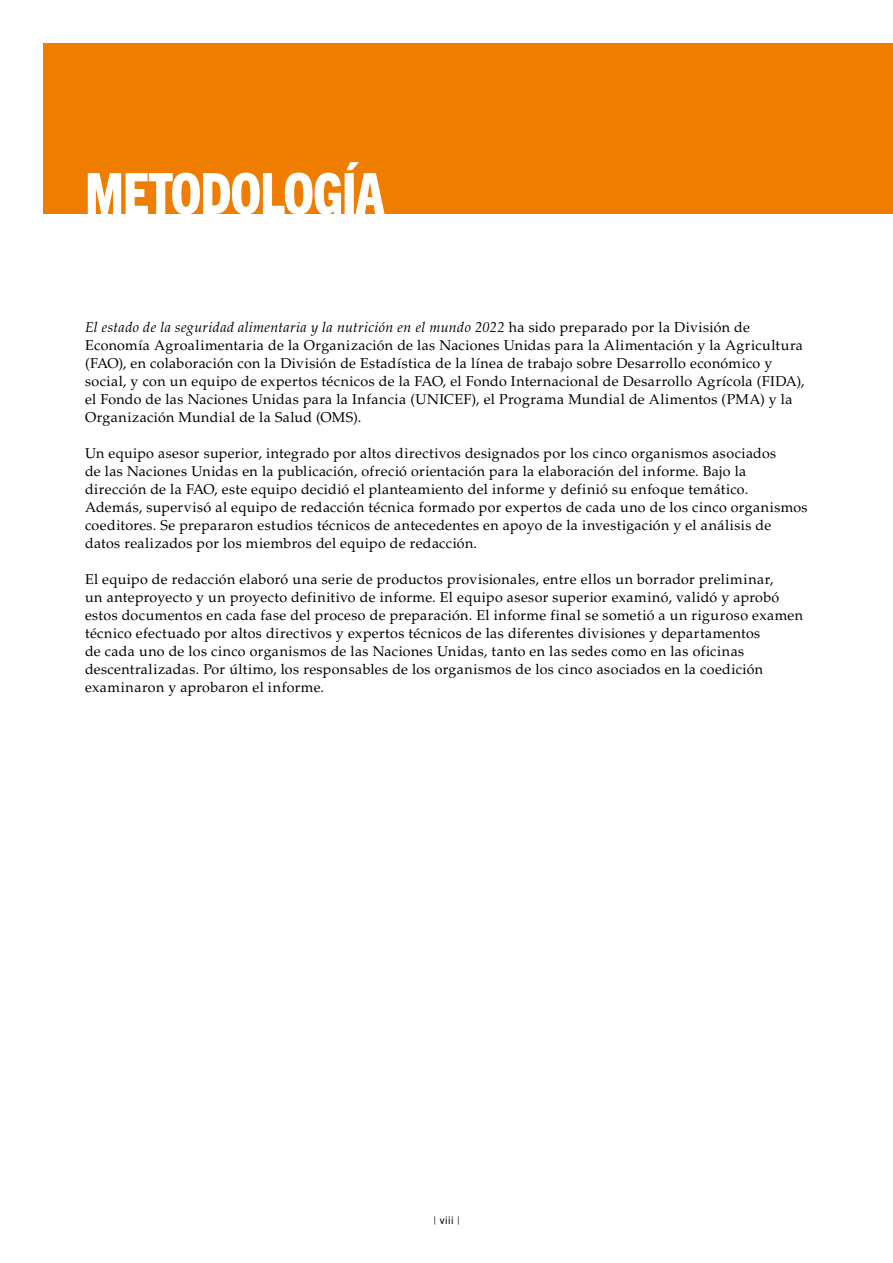
<style>
.page{position:relative;width:893px;height:1263px;background:#fff}
.page>*{position:absolute;margin:0;border:0;box-sizing:border-box;transform-origin:0 0}
.t1{font:800 condensed 57px "Trade Gothic Next LT Pro";letter-spacing:-.02em;color:#fff;scale:.96 1}
.t2{font:14.25px/18px "Palatino LT Std";letter-spacing:.02em;color:#000}
.t3{font:10.5px "Trade Gothic Next LT Pro";color:#000}
.s1{font-style:italic}
</style>
<div class="page">
<div style="left:43px;top:44px;width:850px;height:170px;background:#ef7d00"></div>
<h1 class="t1" style="left:85px;top:154px;width:314px">METODOLOGÍA</h1>
<p class="t2" style="left:85px;top:318px;width:721px"><span class="s1">El estado de la seguridad alimentaria y la nutrición en el mundo 2022</span> ha sido preparado por la División de Economía Agroalimentaria de la Organización de las Naciones Unidas para la Alimentación y la Agricultura (FAO), en colaboración con la División de Estadística de la línea de trabajo sobre Desarrollo económico y social, y con un equipo de expertos técnicos de la FAO, el Fondo Internacional de Desarrollo Agrícola (FIDA), el Fondo de las Naciones Unidas para la Infancia (UNICEF), el Programa Mundial de Alimentos (PMA) y la Organización Mundial de la Salud (OMS).</p>
<p class="t2" style="left:85px;top:444px;width:724px">Un equipo asesor superior, integrado por altos directivos designados por los cinco organismos asociados<br>de las Naciones Unidas en la publicación, ofreció orientación para la elaboración del informe. Bajo la dirección de la FAO, este equipo decidió el planteamiento del informe y definió su enfoque temático.<br>Además, supervisó al equipo de redacción técnica formado por expertos de cada uno de los cinco organismos coeditores. Se prepararon estudios técnicos de antecedentes en apoyo de la investigación y el análisis de datos realizados por los miembros del equipo de redacción.</p>
<p class="t2" style="left:85px;top:570px;width:720px">El equipo de redacción elaboró una serie de productos provisionales, entre ellos un borrador preliminar,<br>un anteproyecto y un proyecto definitivo de informe. El equipo asesor superior examinó, validó y aprobó estos documentos en cada fase del proceso de preparación. El informe final se sometió a un riguroso examen técnico efectuado por altos directivos y expertos técnicos de las diferentes divisiones y departamentos<br>de cada uno de los cinco organismos de las Naciones Unidas, tanto en las sedes como en las oficinas descentralizadas. Por último, los responsables de los organismos de los cinco asociados en la coedición examinaron y aprobaron el informe.</p>
<p class="t3" style="left:433px;top:1213px;width:28px">| viii |</p>
</div>
